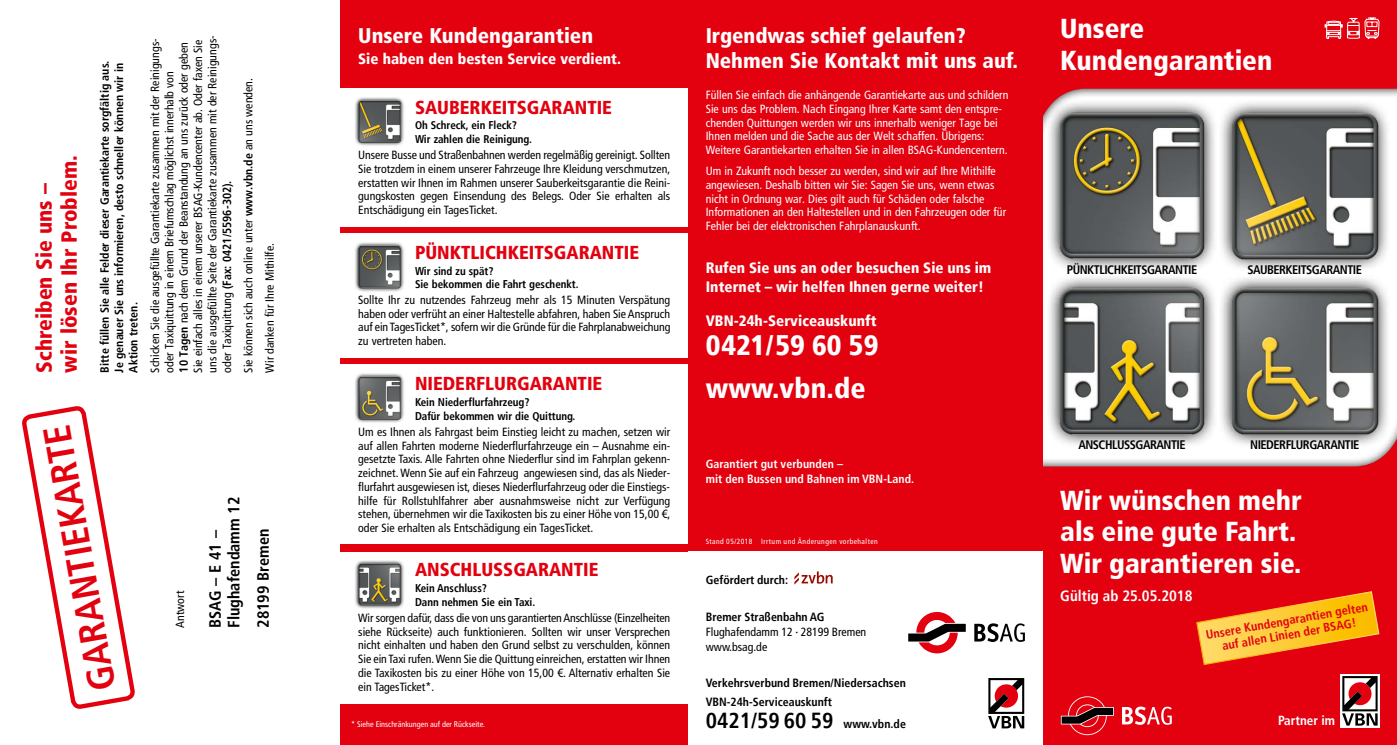
<style>
.page{position:relative;width:1397px;height:745px;background:#fff}
.page>*{position:absolute;margin:0;border:0;box-sizing:border-box;transform-origin:0 0}
.t1{font:700 condensed 38.12px "Frutiger";color:#e3000f}
.t2{font:900 condensed 28.25px/42.9px "Frutiger";letter-spacing:.005em;color:#fff}
.t3{font:900 condensed 27.5px/31.2px "Frutiger LTCE";color:#fff}
.t4{font:900 condensed 21.88px/25px "Frutiger LTCE";color:#e3000f}
.t5{font:700 condensed 21.75px "Frutiger";color:#000}
.t6{font:900 condensed 21.25px/25px "Frutiger LTCE";color:#fff}
.t7{font:900 condensed 18.75px "Frutiger LTCE";color:#e3000f}
.t8{font:700 condensed 16.25px/18.8px "Frutiger";color:#000}
.t9{font:900 condensed 15px/18.1px "Frutiger";letter-spacing:.005em;color:#fff}
.t10{font:700 condensed 15px "Frutiger";color:#fff}
.t11{font:700 condensed 13.12px "Frutiger";color:#fff}
.t12{font:700 condensed 12.38px "Frutiger";letter-spacing:-.04em;color:#000}
.t13{font:700 condensed 12.25px/13.8px "Frutiger";color:#e3000f;text-align:center}
.t14{font:condensed 11.88px/13.8px "Frutiger";color:#000;text-align:justify}
.t15{font:condensed 11.88px/13.8px "Frutiger";color:#fff}
.t16{font:700 condensed 11.88px/14.4px "Frutiger";color:#000}
.t17{font:700 condensed 11.88px/15px "Frutiger";letter-spacing:.005em;color:#fff}
.t18{font:700 condensed 11.25px/13.8px "Frutiger";letter-spacing:-.005em;color:#000}
.t19{font:condensed 8.12px "Frutiger";color:#fff}
.t20{font:condensed 7.5px "Frutiger";letter-spacing:.06em;color:#fff}
.s1{font-weight:700}
.s2{font-size:11.88px}
</style>
<div class="page">
<svg style="left:1042px;top:0;width:354px;height:151px;background:#e1121f"></svg>
<svg style="left:1042px;top:404px;width:354px;height:340px;background:#e31321"></svg>
<svg style="left:1340px;top:673px;width:39px;height:53px"></svg>
<svg style="left:1341px;top:675px;width:36px;height:50px"></svg>
<svg style="left:1324px;top:18px;width:54px;height:21px"></svg>
<div style="left:340px;top:0;width:702px;height:744px;background:#e3000f"></div>
<img style="left:1219px;top:97px;width:173px;height:172px">
<img style="left:1044px;top:97px;width:175px;height:172px">
<img style="left:1219px;top:277px;width:173px;height:170px">
<img style="left:1044px;top:277px;width:175px;height:170px">
<svg style="left:1195px;top:590px;width:184px;height:75px;background:#f17221"></svg>
<svg style="left:23px;top:407px;width:111px;height:300px"></svg>
<div style="left:688px;top:551px;width:354px;height:193px;background:#fff"></div>
<svg style="left:908px;top:612px;width:57px;height:41px"></svg>
<svg style="left:974px;top:623px;width:50px;height:18px"></svg>
<svg style="left:794px;top:571px;width:38px;height:13px"></svg>
<svg style="left:988px;top:678px;width:36px;height:50px"></svg>
<div style="left:340px;top:88px;width:348px;height:138px;background:#fff"></div>
<img style="left:355px;top:97px;width:49px;height:49px">
<div style="left:340px;top:233px;width:348px;height:124px;background:#fff"></div>
<img style="left:355px;top:242px;width:49px;height:50px">
<div style="left:340px;top:364px;width:348px;height:180px;background:#fff"></div>
<img style="left:355px;top:373px;width:49px;height:50px">
<div style="left:340px;top:551px;width:348px;height:152px;background:#fff"></div>
<img style="left:355px;top:560px;width:49px;height:49px">
<svg style="left:1121px;top:706px;width:50px;height:18px"></svg>
<svg style="left:1060px;top:695px;width:53px;height:39px;background:#ba1a25"></svg>
<h3 class="t4" style="left:32px;top:372px;width:218px;rotate:-90deg">Schreiben Sie uns – wir lösen Ihr Problem.</h3>
<p class="t16" style="left:97px;top:372px;width:313px;rotate:-90deg">Bitte füllen Sie alle Felder dieser Garantiekarte sorgfältig aus.<br>Je genauer Sie uns informieren, desto schneller können wir in<br>Aktion treten.</p>
<p class="t14" style="left:148px;top:372px;width:338px;line-height:14.4px;text-align:left;rotate:-90deg">Schicken Sie die ausgefüllte Garantiekarte zusammen mit der Reinigungs&shy;oder Taxiquittung in einem Briefumschlag möglichst innerhalb von<br><span class="s1">10 Tagen</span> nach dem Grund der Beanstandung an uns zurück oder geben Sie einfach alles in einem unserer BSAG-Kundencenter ab. Oder faxen Sie uns die ausgefüllte Seite der Garantiekarte zusammen mit der Reinigungs&shy;oder Taxiquittung <span class="s1">(Fax: 0421/5596-302).</span></p>
<p class="t14" style="left:238px;top:372px;width:296px;line-height:21.5px;rotate:-90deg">Sie können sich auch online unter <span class="s1">www.vbn.de</span> an uns wenden.<br>Wir danken für Ihre Mithilfe.</p>
<h1 class="t1" style="left:81px;top:693px;width:270px;rotate:-100deg">GARANTIEKARTE</h1>
<p class="t14" style="left:173px;top:627px;width:38px;rotate:-90deg">Antwort</p>
<h3 class="t8" style="left:206px;top:627px;width:133px;rotate:-90deg">BSAG – E 41 –<br>Flughafendamm 12</h3>
<h3 class="t8" style="left:254px;top:627px;width:100px;rotate:-90deg">28199 Bremen</h3>
<h3 class="t6" style="left:358px;top:23px;width:236px">Unsere Kundengarantien</h3>
<p class="t9" style="left:358px;top:49px;width:264px">Sie haben den besten Service verdient.</p>
<h3 class="t7" style="left:415px;top:96px;width:198px">SAUBERKEITSGARANTIE</h3>
<p class="t18" style="left:415px;top:118px;width:118px">Oh Schreck, ein Fleck?<br>Wir zahlen die Reinigung.</p>
<p class="t14" style="left:358px;top:148px;width:313px">Unsere Busse und Straßenbahnen werden regelmäßig gereinigt. Sollten Sie trotzdem in einem unserer Fahrzeuge Ihre Kleidung verschmutzen, erstatten wir Ihnen im Rahmen unserer Sauberkeitsgarantie die Reini&shy;gungskosten gegen Einsendung des Belegs. Oder Sie erhalten als Entschädigung ein TagesTicket.</p>
<h3 class="t7" style="left:415px;top:241px;width:225px">PÜNKTLICHKEITSGARANTIE</h3>
<p class="t18" style="left:415px;top:264px;width:165px">Wir sind zu spät?<br>Sie bekommen die Fahrt geschenkt.</p>
<p class="t14" style="left:358px;top:293px;width:314px">Sollte Ihr zu nutzendes Fahrzeug mehr als 15 Minuten Verspätung haben oder verfrüht an einer Haltestelle abfahren, haben Sie Anspruch auf ein TagesTicket*, sofern wir die Gründe für die Fahrplanabweichung zu vertreten haben.</p>
<h3 class="t7" style="left:415px;top:372px;width:189px">NIEDERFLURGARANTIE</h3>
<p class="t18" style="left:415px;top:395px;width:162px">Kein Niederflurfahrzeug?<br>Dafür bekommen wir die Quittung.</p>
<p class="t14" style="left:358px;top:424px;width:313px">Um es Ihnen als Fahrgast beim Einstieg leicht zu machen, setzen wir auf allen Fahrten moderne Niederflurfahrzeuge ein – Ausnahme ein&shy;gesetzte Taxis. Alle Fahrten ohne Niederflur sind im Fahrplan gekenn&shy;zeichnet. Wenn Sie auf ein Fahrzeug angewiesen sind, das als Nieder&shy;flurfahrt ausgewiesen ist, dieses Niederflurfahrzeug oder die Einstiegs&shy;hilfe für Rollstuhlfahrer aber ausnahmsweise nicht zur Verfügung stehen, übernehmen wir die Taxikosten bis zu einer Höhe von 15,00 €, oder Sie erhalten als Entschädigung ein TagesTicket.</p>
<h3 class="t7" style="left:415px;top:558px;width:185px">ANSCHLUSSGARANTIE</h3>
<p class="t18" style="left:415px;top:581px;width:122px">Kein Anschluss?<br>Dann nehmen Sie ein Taxi.</p>
<p class="t14" style="left:358px;top:610px;width:313px">Wir sorgen dafür, dass die von uns garantierten Anschlüsse (Einzelheiten siehe Rückseite) auch funktionieren. Sollten wir unser Versprechen nicht einhalten und haben den Grund selbst zu verschulden, können Sie ein Taxi rufen. Wenn Sie die Quittung einreichen, erstatten wir Ihnen die Taxikosten bis zu einer Höhe von 15,00 €. Alternativ erhalten Sie ein TagesTicket*.</p>
<h3 class="t6" style="left:705px;top:23px;width:314px">Irgendwas schief gelaufen?<br>Nehmen Sie Kontakt mit uns auf.</h3>
<p class="t15" style="left:705px;top:88px;width:304px">Füllen Sie einfach die anhängende Garantiekarte aus und schildern Sie uns das Problem. Nach Eingang Ihrer Karte samt den entspre&shy;chenden Quittungen werden wir uns innerhalb weniger Tage bei Ihnen melden und die Sache aus der Welt schaffen. Übrigens:<br>Weitere Garantiekarten erhalten Sie in allen BSAG-Kundencentern.</p>
<p class="t15" style="left:705px;top:164px;width:302px">Um in Zukunft noch besser zu werden, sind wir auf Ihre Mithilfe angewiesen. Deshalb bitten wir Sie: Sagen Sie uns, wenn etwas nicht in Ordnung war. Dies gilt auch für Schäden oder falsche Informationen an den Haltestellen und in den Fahrzeugen oder für Fehler bei der elektronischen Fahrplanauskunft.</p>
<p class="t9" style="left:705px;top:259px;width:287px">Rufen Sie uns an oder besuchen Sie uns im<br>Internet – wir helfen Ihnen gerne weiter!</p>
<p class="t9" style="left:705px;top:311px;width:172px">VBN-24h-Serviceauskunft</p>
<h2 class="t2" style="left:705px;top:323px;width:174px">0421/59 60 59 www.vbn.de</h2>
<p class="t17" style="left:705px;top:456px;width:210px">Garantiert gut verbunden –<br>mit den Bussen und Bahnen im VBN-Land.</p>
<p class="t20" style="left:705px;top:536px;width:173px">Stand 05/2018 Irrtum und Änderungen vorbehalten</p>
<p class="t16" style="left:705px;top:572px;width:84px">Gefördert durch:</p>
<p class="t16" style="left:705px;top:609px;width:120px">Bremer Straßenbahn AG</p>
<p class="t14" style="left:705px;top:624px;width:162px;line-height:15px">Flughafendamm 12 · 28199 Bremen www.bsag.de</p>
<p class="t16" style="left:705px;top:673px;width:202px;line-height:18.5px">Verkehrsverbund Bremen/Niedersachsen<br>VBN-24h-Serviceauskunft</p>
<p class="t19" style="left:351px;top:718px;width:135px">* Siehe Einschränkungen auf der Rückseite.</p>
<h3 class="t5" style="left:705px;top:707px;width:202px">0421/59 60 59 <span class="s2">www.vbn.de</span></h3>
<h3 class="t3" style="left:1060px;top:13px;width:213px">Unsere<br>Kundengarantien</h3>
<p class="t12" style="left:1066px;top:262px;width:132px">PÜNKTLICHKEITSGARANTIE</p>
<p class="t12" style="left:1247px;top:262px;width:116px">SAUBERKEITSGARANTIE</p>
<p class="t12" style="left:1078px;top:437px;width:109px">ANSCHLUSSGARANTIE</p>
<p class="t12" style="left:1249px;top:437px;width:111px">NIEDERFLURGARANTIE</p>
<h3 class="t3" style="left:1060px;top:484px;width:243px">Wir wünschen mehr als eine gute Fahrt.<br>Wir garantieren sie.</h3>
<p class="t10" style="left:1060px;top:587px;width:134px">Gültig ab 25.05.2018</p>
<p class="t13" style="left:1204px;top:627px;width:166px;rotate:-10deg">Unsere Kundengarantien gelten auf allen Linien der BSAG!</p>
<p class="t11" style="left:1277px;top:712px;width:58px">Partner im</p>
</div>
